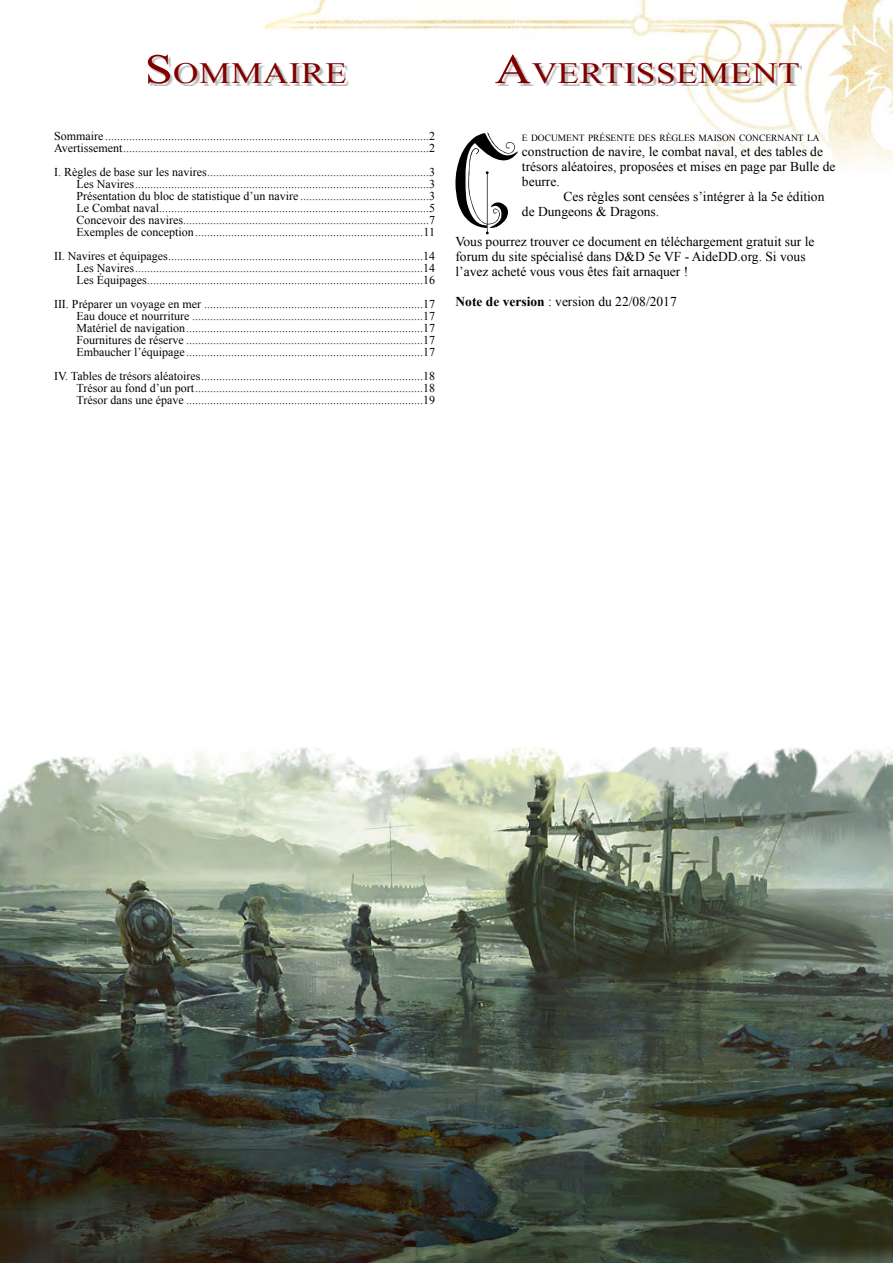
<style>
.page{position:relative;width:893px;height:1263px;background:#fff}
.page>*{position:absolute;margin:0;border:0;box-sizing:border-box;transform-origin:0 0}
.t1{font:138.9px "Solbera Imitation";color:#000}
.t2{font:29.4px "Times New Roman";letter-spacing:.015em;color:#800000;scale:1.2 1}
.t3{font:13.5px/15px "Times New Roman";color:#000}
.t4{font:12px/12px "Times New Roman";color:#000;text-align:justify}
.t5{font:9.45px "Times New Roman";color:#000}
.s1{font-size:42px}
.s2{font-weight:700}
</style>
<div class="page">
<img style="left:265px;top:0;width:628px;height:167px">
<div style="left:150px;top:57px;width:198px;height:29px;background:#000;opacity:.27"></div>
<div style="left:498px;top:57px;width:303px;height:29px;background:#000;opacity:.27"></div>
<img style="left:0;top:747px;width:892px;height:516px">
<h2 class="t2" style="left:145px;top:54px;width:170px"><span class="s1">S</span> OMMAIRE</h2>
<p class="t4" style="left:54px;top:130px;width:382px">Sommaire ............................................................................................................2<br>Avertissement......................................................................................................2</p>
<p class="t4" style="left:76px;top:166px;width:360px;text-indent:-22px">I. Règles de base sur les navires..........................................................................3<br>Les Navires..................................................................................................3<br>Présentation du bloc de statistique d’un navire ...........................................3<br>Le Combat naval..........................................................................................5<br>Concevoir des navires..................................................................................7<br>Exemples de conception............................................................................11</p>
<p class="t4" style="left:77px;top:250px;width:360px;text-indent:-23px">II. Navires et équipages.....................................................................................14<br>Les Navires................................................................................................14<br>Les Équipages............................................................................................16</p>
<p class="t4" style="left:77px;top:298px;width:360px;text-indent:-23px">III. Préparer un voyage en mer .........................................................................17<br>Eau douce et nourriture .............................................................................17<br>Matériel de navigation...............................................................................17<br>Fournitures de réserve ...............................................................................17<br>Embaucher l’équipage...............................................................................17</p>
<p class="t4" style="left:77px;top:370px;width:360px;text-indent:-22px">IV. Tables de trésors aléatoires..........................................................................18<br>Trésor au fond d’un port............................................................................18<br>Trésor dans une épave ...............................................................................19</p>
<h2 class="t2" style="left:495px;top:54px;width:254px"><span class="s1">A</span>VERTISSEMENT</h2>
<h1 class="t1" style="left:448px;top:106px;width:75px">C</h1>
<p class="t5" style="left:522px;top:132px;width:299px">E DOCUMENT PRÉSENTE DES RÈGLES MAISON CONCERNANT LA</p>
<p class="t3" style="left:522px;top:144px;width:315px">construction de navire, le combat naval, et des tables de trésors aléatoires, proposées et mises en page par Bulle de beurre.</p>
<p class="t3" style="left:522px;top:189px;width:304px;text-indent:42px">Ces règles sont censées s’intégrer à la 5e édition de Dungeons &amp; Dragons.</p>
<p class="t3" style="left:455px;top:234px;width:361px">Vous pourrez trouver ce document en téléchargement gratuit sur le forum du site spécialisé dans D&amp;D 5e VF - AideDD.org. Si vous l’avez acheté vous vous êtes fait arnaquer !</p>
<p class="t3" style="left:455px;top:294px;width:223px"><span class="s2">Note de version</span> : version du 22/08/2017</p>
</div>
